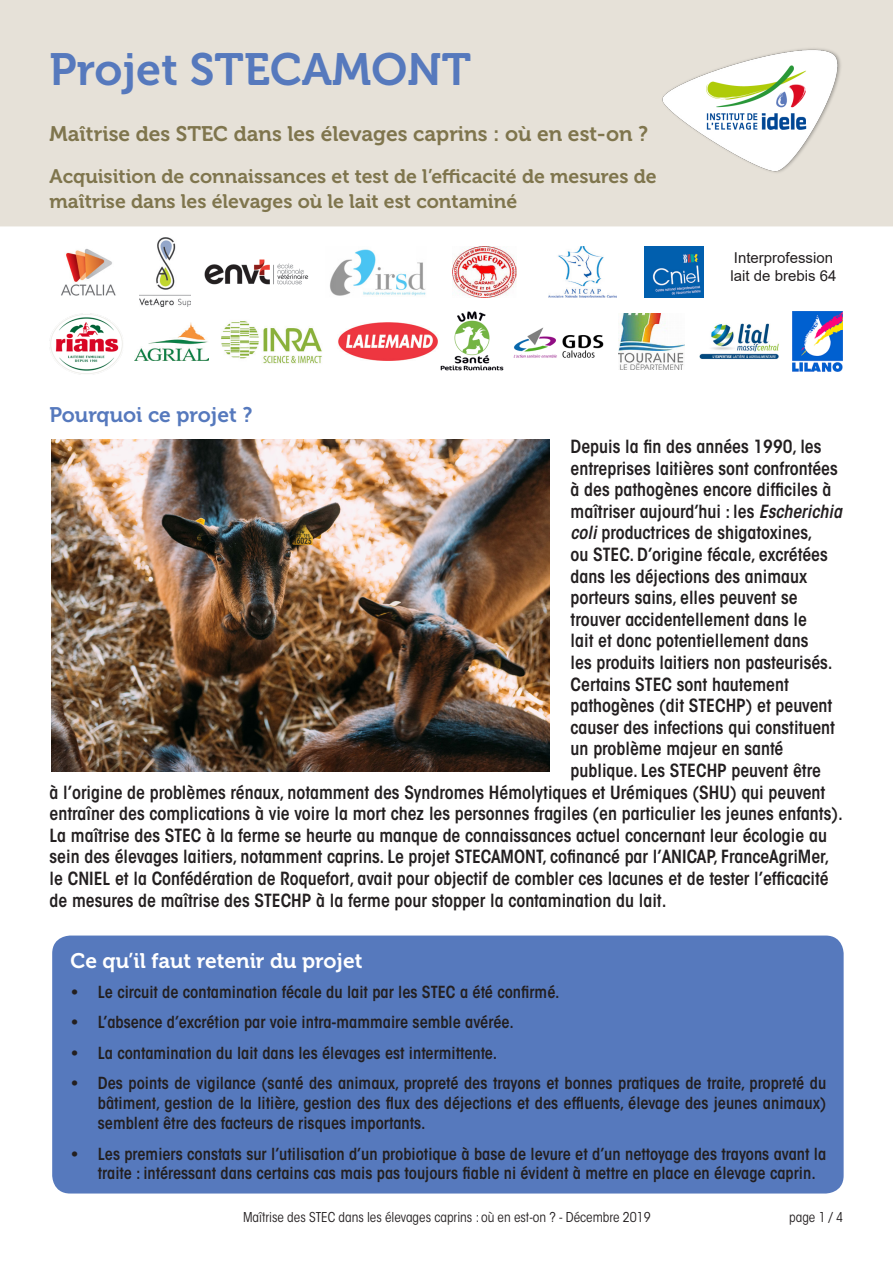
<style>
.page{position:relative;width:893px;height:1263px;background:#fff}
.page>*{position:absolute;margin:0;border:0;box-sizing:border-box;transform-origin:0 0}
.t1{font:45px "Museo 700";color:#5679bd}
.t2{font:21px "Museo 700";color:#7f754d}
.t3{font:21px "Museo 700";color:#fff}
.t4{font:21px "Museo 700";color:#5679bd}
.t5{font:19.5px/25.2px "Museo 700";color:#7f754d}
.t6{font:600 condensed 18px "ITC Avant Garde Std";color:#231f20}
.t7{font:600 condensed 16.5px/19.8px "ITC Avant Garde Std";color:#231f20;text-align:justify}
.t8{font:15px "Arial";color:#231f20}
.t9{font:condensed 13.5px "ITC Avant Garde Std";color:#231f20}
.s1{font-style:italic}
</style>
<div class="page">
<div style="left:0;top:0;width:893px;height:226px;background:#e6e1d8"></div>
<div style="left:52px;top:935px;width:792px;height:258px;background:#5679bd;border-radius:18px"></div>
<img style="left:52px;top:440px;width:497px;height:332px">
<img style="left:625px;top:17px;width:259px;height:183px">
<img style="left:61px;top:249px;width:55px;height:47px">
<img style="left:139px;top:238px;width:52px;height:68px">
<img style="left:329px;top:249px;width:97px;height:47px">
<img style="left:452px;top:246px;width:64px;height:51px">
<img style="left:549px;top:246px;width:67px;height:51px">
<img style="left:645px;top:246px;width:58px;height:51px">
<img style="left:135px;top:323px;width:73px;height:37px">
<img style="left:221px;top:321px;width:101px;height:43px">
<img style="left:440px;top:311px;width:64px;height:60px">
<img style="left:513px;top:327px;width:91px;height:31px">
<img style="left:619px;top:313px;width:66px;height:57px">
<img style="left:700px;top:323px;width:79px;height:37px">
<img style="left:792px;top:311px;width:50px;height:61px">
<img style="left:338px;top:323px;width:100px;height:37px">
<img style="left:204px;top:259px;width:105px;height:26px">
<img style="left:50px;top:313px;width:73px;height:61px">
<p class="t1" style="left:50px;top:44px;width:423px">Projet STECAMONT</p>
<p class="t2" style="left:50px;top:122px;width:600px">Maîtrise des STEC dans les élevages caprins : où en est-on ?</p>
<p class="t5" style="left:50px;top:164px;width:609px">Acquisition de connaissances et test de l’efficacité de mesures de maîtrise dans les élevages où le lait est contaminé</p>
<p class="t4" style="left:50px;top:403px;width:204px">Pourquoi ce projet ?</p>
<p class="t8" style="left:734px;top:248px;width:101px">Interprofession</p>
<p class="t8" style="left:731px;top:266px;width:107px">lait de brebis 64</p>
<p class="t6" style="left:571px;top:435px;width:252px">Depuis la fin des années 1990, les</p>
<p class="t6" style="left:571px;top:457px;width:269px">entreprises laitières sont confrontées</p>
<p class="t6" style="left:571px;top:478px;width:262px">à des pathogènes encore difficiles à</p>
<p class="t6" style="left:571px;top:500px;width:273px">maîtriser aujourd’hui : les <span class="s1">Escherichia</span></p>
<p class="t6" style="left:571px;top:522px;width:244px"><span class="s1">coli</span> productrices de shigatoxines,</p>
<p class="t6" style="left:571px;top:543px;width:259px">ou STEC. D’origine fécale, excrétées</p>
<p class="t6" style="left:571px;top:565px;width:238px">dans les déjections des animaux</p>
<p class="t6" style="left:571px;top:586px;width:228px">porteurs sains, elles peuvent se</p>
<p class="t6" style="left:571px;top:608px;width:238px">trouver accidentellement dans le</p>
<p class="t6" style="left:571px;top:630px;width:239px">lait et donc potentiellement dans</p>
<p class="t6" style="left:571px;top:651px;width:263px">les produits laitiers non pasteurisés.</p>
<p class="t6" style="left:571px;top:673px;width:220px">Certains STEC sont hautement</p>
<p class="t6" style="left:571px;top:694px;width:263px">pathogènes (dit STECHP) et peuvent</p>
<p class="t6" style="left:571px;top:716px;width:266px">causer des infections qui constituent</p>
<p class="t6" style="left:571px;top:738px;width:214px">un problème majeur en santé</p>
<p class="t6" style="left:571px;top:759px;width:252px">publique. Les STECHP peuvent être</p>
<p class="t6" style="left:50px;top:781px;width:777px">à l’origine de problèmes rénaux, notamment des Syndromes Hémolytiques et Urémiques (SHU) qui peuvent</p>
<p class="t6" style="left:50px;top:802px;width:795px">entraîner des complications à vie voire la mort chez les personnes fragiles (en particulier les jeunes enfants).</p>
<p class="t6" style="left:50px;top:824px;width:779px">La maîtrise des STEC à la ferme se heurte au manque de connaissances actuel concernant leur écologie au</p>
<p class="t6" style="left:50px;top:846px;width:782px">sein des élevages laitiers, notamment caprins. Le projet STECAMONT, cofinancé par l’ANICAP, FranceAgriMer,</p>
<p class="t6" style="left:50px;top:867px;width:780px">le CNIEL et la Confédération de Roquefort, avait pour objectif de combler ces lacunes et de tester l’efficacité</p>
<p class="t6" style="left:50px;top:889px;width:618px">de mesures de maîtrise des STECHP à la ferme pour stopper la contamination du lait.</p>
<p class="t3" style="left:71px;top:949px;width:293px">Ce qu’il faut retenir du projet</p>
<p class="t7" style="left:71px;top:981px;width:490px">• Le circuit de contamination fécale du lait par les STEC a été confirmé.</p>
<p class="t7" style="left:71px;top:1012px;width:444px">• L’absence d’excrétion par voie intra-mammaire semble avérée.</p>
<p class="t7" style="left:71px;top:1043px;width:428px">• La contamination du lait dans les élevages est intermittente.</p>
<p class="t7" style="left:98px;top:1073px;width:730px;text-indent:-27px">• Des points de vigilance (santé des animaux, propreté des trayons et bonnes pratiques de traite, propreté du bâtiment, gestion de la litière, gestion des flux des déjections et des effluents, élevage des jeunes animaux) semblent être des facteurs de risques importants.</p>
<p class="t7" style="left:98px;top:1143px;width:730px;text-indent:-27px">• Les premiers constats sur l’utilisation d’un probiotique à base de levure et d’un nettoyage des trayons avant la traite : intéressant dans certains cas mais pas toujours fiable ni évident à mettre en place en élevage caprin.</p>
<p class="t9" style="left:243px;top:1209px;width:409px">Maîtrise des STEC dans les élevages caprins : où en est-on ? - Décembre 2019</p>
<p class="t9" style="left:789px;top:1209px;width:55px">page 1 / 4</p>
</div>
